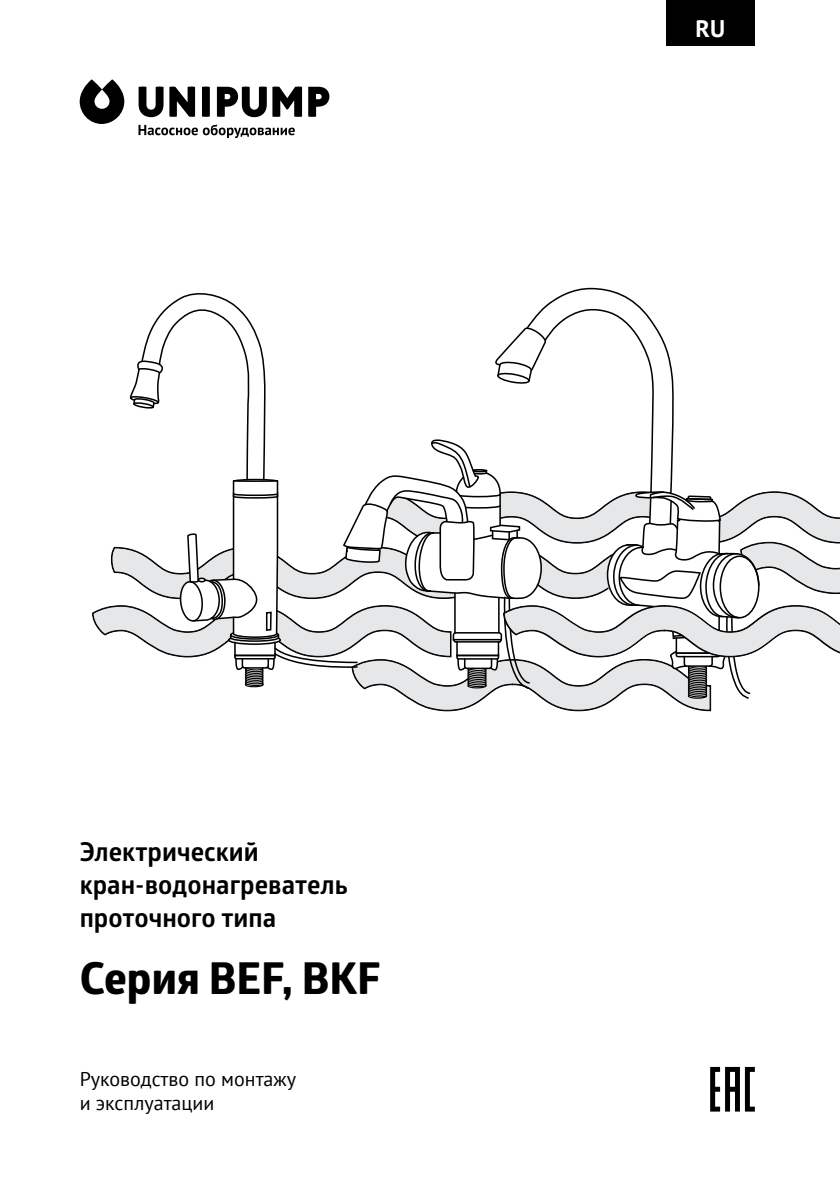
<style>
.page{position:relative;width:840px;height:1191px;background:#fff}
.page>*{position:absolute;margin:0;border:0;box-sizing:border-box;transform-origin:0 0}
.t1{font:700 44px "Globerx";color:#000}
.t2{font:700 26px/33px "Glober";color:#000}
.t3{font:700 24px "PT Sans";color:#fff}
.t4{font:20px/24px "PT Sans";color:#000}
</style>
<div class="page">
<svg style="left:710px;top:1067px;width:44px;height:44px"></svg>
<div style="left:665px;top:0;width:89px;height:45px;background:#000"></div>
<svg style="left:138px;top:124px;width:156px;height:14px"></svg>
<svg style="left:80px;top:79px;width:44px;height:45px"></svg>
<svg style="left:169px;top:87px;width:26px;height:30px"></svg>
<svg style="left:202px;top:87px;width:8px;height:30px"></svg>
<svg style="left:308px;top:87px;width:21px;height:30px"></svg>
<svg style="left:217px;top:87px;width:85px;height:30px"></svg>
<svg style="left:138px;top:87px;width:25px;height:30px"></svg>
<svg style="left:92px;top:288px;width:747px;height:423px"></svg>
<p class="t3" style="left:695px;top:13px;width:31px">RU</p>
<p class="t2" style="left:80px;top:834px;width:269px">Электрический кран-водонагреватель проточного типа</p>
<h1 class="t1" style="left:80px;top:946px;width:302px">Серия BEF, BKF</h1>
<p class="t4" style="left:80px;top:1067px;width:218px">Руководство по монтажу и эксплуатации</p>
</div>
